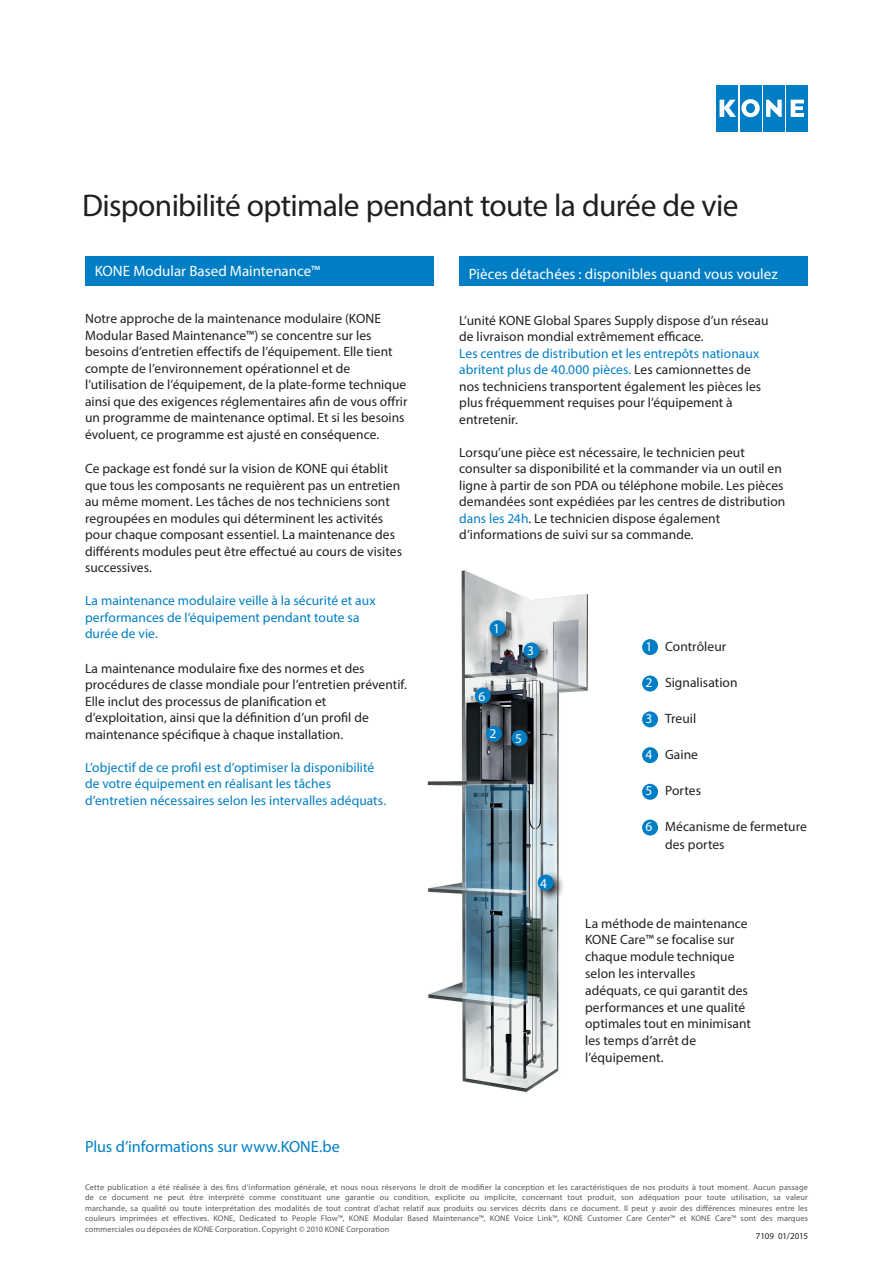
<style>
.page{position:relative;width:893px;height:1263px;background:#fff}
.page>*{position:absolute;margin:0;border:0;box-sizing:border-box;transform-origin:0 0}
._4_smaller_heading_s{font:31.5px "Myriad Pro";letter-spacing:-.025em;color:#231f20}
._7_intro_text_9_14pt{font:16.2px "Myriad Pro";letter-spacing:-.005em;color:#007ec5}
._12_larger_body_text{font:15px "Myriad Pro";color:#fff}
._5_main_body_text_9{font:13.5px/16.5px "Myriad Pro";letter-spacing:.005em;color:#231f20}
._5_main_body_text_9-2{font:13.5px/16.5px "Myriad Pro";letter-spacing:.005em;color:#007ec5}
._14_captions_stone_s{font:13.5px/16.8px "Myriad Pro";letter-spacing:.005em;color:#231f20}
._6_main_body_text{font:13.5px "Myriad Pro";color:#fff}
.t1{font:9px "Myriad Pro";letter-spacing:-.025em;color:#231f20}
.Disclaimer{font:8.25px/10.5px "Myriad Pro";letter-spacing:.02em;color:#57585a;text-align:justify}
.s1{color:#007ec5}
.s2{color:#fff}
</style>
<div class="page">
<img style="left:427px;top:570px;width:231px;height:522px">
<svg style="left:520px;top:639px;width:31px;height:31px"></svg>
<div style="left:524px;top:643px;width:15px;height:15px;background:#007ec5;border-radius:50%"></div>
<svg style="left:486px;top:617px;width:31px;height:31px"></svg>
<div style="left:490px;top:620px;width:15px;height:16px;background:#007ec5;border-radius:50%"></div>
<svg style="left:483px;top:722px;width:31px;height:32px"></svg>
<div style="left:486px;top:726px;width:16px;height:16px;background:#007ec5;border-radius:50%"></div>
<svg style="left:534px;top:871px;width:32px;height:31px"></svg>
<div style="left:538px;top:875px;width:16px;height:15px;background:#007ec5;border-radius:50%"></div>
<svg style="left:508px;top:726px;width:31px;height:32px"></svg>
<div style="left:511px;top:730px;width:16px;height:16px;background:#007ec5;border-radius:50%"></div>
<svg style="left:471px;top:684px;width:32px;height:31px"></svg>
<div style="left:475px;top:687px;width:16px;height:16px;background:#007ec5;border-radius:50%"></div>
<div style="left:716px;top:85px;width:22px;height:46px;background:#007ec5"></div>
<div style="left:763px;top:85px;width:21px;height:46px;background:#007ec5"></div>
<svg style="left:766px;top:100px;width:16px;height:17px"></svg>
<div style="left:740px;top:85px;width:21px;height:46px;background:#007ec5"></div>
<svg style="left:720px;top:99px;width:40px;height:18px"></svg>
<div style="left:787px;top:85px;width:21px;height:46px;background:#007ec5"></div>
<svg style="left:791px;top:100px;width:13px;height:17px"></svg>
<div style="left:642px;top:639px;width:16px;height:16px;background:#007ec5;border-radius:50%"></div>
<div style="left:642px;top:675px;width:16px;height:16px;background:#007ec5;border-radius:50%"></div>
<div style="left:642px;top:711px;width:16px;height:16px;background:#007ec5;border-radius:50%"></div>
<div style="left:642px;top:747px;width:16px;height:16px;background:#007ec5;border-radius:50%"></div>
<div style="left:642px;top:784px;width:16px;height:16px;background:#007ec5;border-radius:50%"></div>
<div style="left:642px;top:819px;width:16px;height:16px;background:#007ec5;border-radius:50%"></div>
<div style="left:85px;top:256px;width:349px;height:30px;background:#007ec5"></div>
<div style="left:459px;top:256px;width:349px;height:30px;background:#007ec5"></div>
<p class="_4_smaller_heading_s" style="left:82px;top:186px;width:658px">Disponibilité optimale pendant toute la durée de vie</p>
<p class="_12_larger_body_text" style="left:95px;top:261px;width:227px">KONE Modular Based Maintenance™</p>
<p class="_12_larger_body_text" style="left:469px;top:265px;width:310px">Pièces détachées : disponibles quand vous voulez</p>
<p class="_5_main_body_text_9" style="left:85px;top:310px;width:324px">Notre approche de la maintenance modulaire (KONE Modular Based Maintenance™) se concentre sur les besoins d’entretien effectifs de l’équipement. Elle tient compte de l’environnement opérationnel et de l’utilisation de l’équipement, de la plate-forme technique ainsi que des exigences réglementaires afin de vous offrir un programme de maintenance optimal. Et si les besoins évoluent, ce programme est ajusté en conséquence.</p>
<p class="_5_main_body_text_9" style="left:85px;top:460px;width:318px">Ce package est fondé sur la vision de KONE qui établit que tous les composants ne requièrent pas un entretien au même moment. Les tâches de nos techniciens sont regroupées en modules qui déterminent les activités pour chaque composant essentiel. La maintenance des différents modules peut être effectué au cours de visites successives.</p>
<p class="_5_main_body_text_9-2" style="left:85px;top:592px;width:292px">La maintenance modulaire veille à la sécurité et aux performances de l’équipement pendant toute sa durée de vie.</p>
<p class="_5_main_body_text_9" style="left:85px;top:660px;width:323px">La maintenance modulaire fixe des normes et des procédures de classe mondiale pour l’entretien préventif.<br>Elle inclut des processus de planification et d’exploitation, ainsi que la définition d’un profil de maintenance spécifique à chaque installation.</p>
<p class="_5_main_body_text_9-2" style="left:85px;top:759px;width:303px">L’objectif de ce profil est d’optimiser la disponibilité de votre équipement en réalisant les tâches d’entretien nécessaires selon les intervalles adéquats.</p>
<p class="_5_main_body_text_9" style="left:459px;top:312px;width:311px">L’unité KONE Global Spares Supply dispose d’un réseau de livraison mondial extrêmement efficace.</p>
<p class="_5_main_body_text_9" style="left:459px;top:345px;width:304px"><span class="s1">Les centres de distribution et les entrepôts nationaux abritent plus de 40.000 pièces.</span> Les camionnettes de nos techniciens transportent également les pièces les plus fréquemment requises pour l’équipement à entretenir.</p>
<p class="_5_main_body_text_9" style="left:459px;top:444px;width:328px">Lorsqu’une pièce est nécessaire, le technicien peut consulter sa disponibilité et la commander via un outil en ligne à partir de son PDA ou téléphone mobile. Les pièces demandées sont expédiées par les centres de distribution <span class="s1">dans les 24h</span>. Le technicien dispose également d’informations de suivi sur sa commande.</p>
<p class="_6_main_body_text" style="left:493px;top:620px;width:8px">1</p>
<p class="_6_main_body_text" style="left:478px;top:688px;width:8px">6</p>
<p class="_6_main_body_text" style="left:490px;top:725px;width:8px">2</p>
<p class="_6_main_body_text" style="left:527px;top:643px;width:8px">3</p>
<p class="_6_main_body_text" style="left:515px;top:730px;width:8px">5</p>
<p class="_6_main_body_text" style="left:540px;top:875px;width:8px">4</p>
<p class="_5_main_body_text_9" style="left:646px;top:638px;width:82px"><span class="s2">1</span> Contrôleur</p>
<p class="_5_main_body_text_9" style="left:646px;top:674px;width:93px"><span class="s2">2</span> Signalisation</p>
<p class="_5_main_body_text_9" style="left:646px;top:710px;width:52px"><span class="s2">3</span> Treuil</p>
<p class="_5_main_body_text_9" style="left:646px;top:746px;width:54px"><span class="s2">4</span> Gaine</p>
<p class="_5_main_body_text_9" style="left:646px;top:782px;width:57px"><span class="s2">5</span> Portes</p>
<p class="_5_main_body_text_9" style="left:646px;top:818px;width:163px"><span class="s2">6</span> Mécanisme de fermeture</p>
<p class="_5_main_body_text_9" style="left:665px;top:836px;width:61px">des portes</p>
<p class="_14_captions_stone_s" style="left:585px;top:914px;width:167px">La méthode de maintenance<br>KONE Care™ se focalise sur chaque module technique selon les intervalles adéquats, ce qui garantit des performances et une qualité optimales tout en minimisant les temps d’arrêt de l’équipement.</p>
<p class="_7_intro_text_9_14pt" style="left:85px;top:1136px;width:256px">Plus d’informations sur www.KONE.be</p>
<p class="Disclaimer" style="left:85px;top:1181px;width:724px">Cette publication a été réalisée à des fins d’information générale, et nous nous réservons le droit de modifier la conception et les caractéristiques de nos produits à tout moment. Aucun passage de ce document ne peut être interprété comme constituant une garantie ou condition, explicite ou implicite, concernant tout produit, son adéquation pour toute utilisation, sa valeur marchande, sa qualité ou toute interprétation des modalités de tout contrat d’achat relatif aux produits ou services décrits dans ce document. Il peut y avoir des différences mineures entre les couleurs imprimées et effectives. KONE, Dedicated to People Flow™, KONE Modular Based Maintenance™, KONE Voice Link™, KONE Customer Care Center™ et KONE Care™ sont des marques commerciales ou déposées de KONE Corporation. Copyright © 2010 KONE Corporation</p>
<p class="t1" style="left:756px;top:1230px;width:54px">7109 01/2015</p>
</div>
